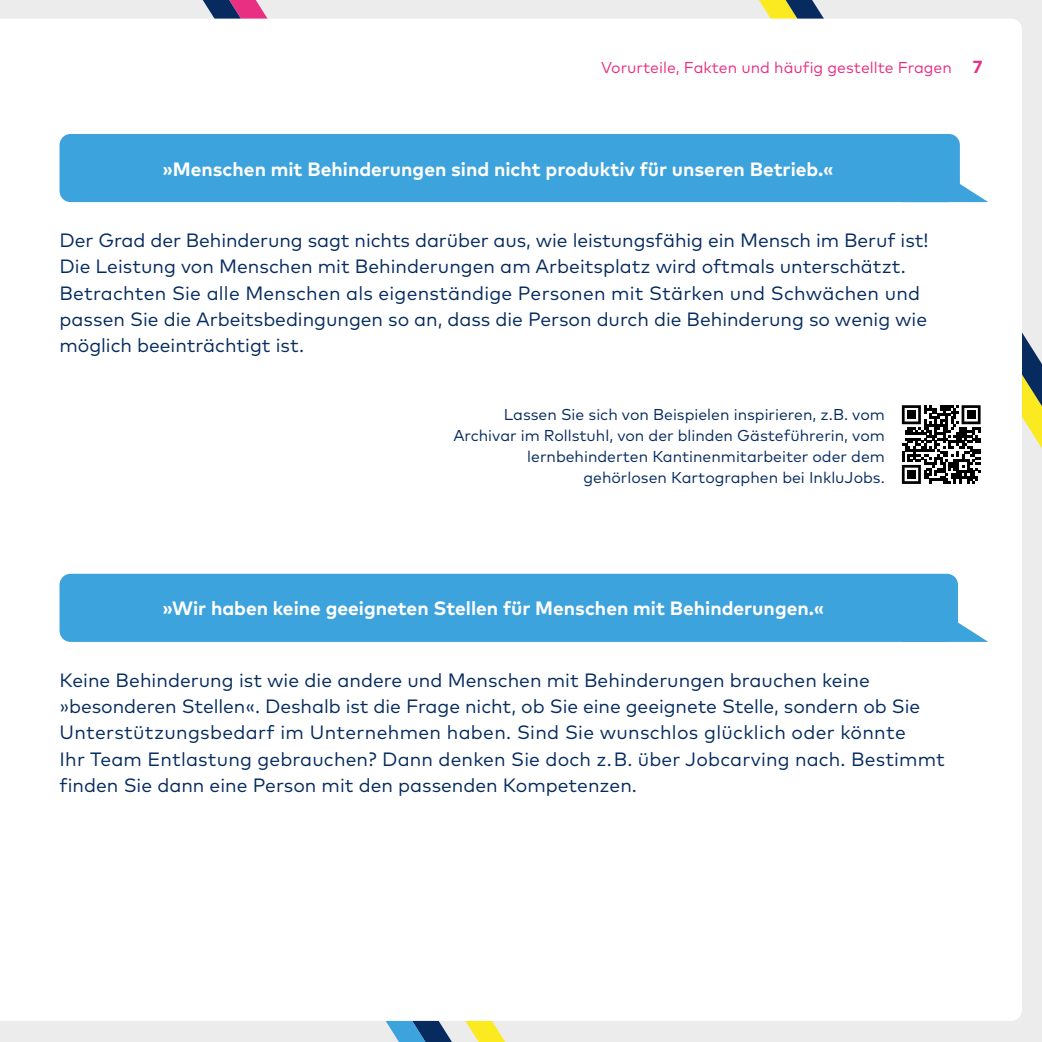
<style>
.page{position:relative;width:1042px;height:1042px;background:#ececed}
.page>*{position:absolute;margin:0;border:0;box-sizing:border-box;transform-origin:0 0}
.t1{font:19.25px/26.2px "Mark OT";color:#052b5f}
.t2{font:700 19.25px "Mark OT";color:#fff}
.t3{font:700 17.5px "Mark OT";color:#e82f82}
.t4{font:15.75px/21px "Mark OT";color:#052b5f;text-align:right}
.t5{font:15.75px "Mark OT";color:#e82f82}
</style>
<div class="page">
<svg style="left:759px;top:0;width:283px;height:449px"></svg>
<svg style="left:202px;top:0;width:66px;height:19px"></svg>
<svg style="left:385px;top:1021px;width:121px;height:21px"></svg>
<div style="left:0;top:19px;width:1022px;height:1002px;background:#fff"></div>
<div style="left:60px;top:134px;width:900px;height:68px;background:#3da3dc;border-radius:11px"></div>
<svg style="left:952px;top:147px;width:36px;height:55px"></svg>
<svg style="left:900px;top:403px;width:82px;height:83px;background:#7e7e7e"></svg>
<svg style="left:902px;top:405px;width:19px;height:19px"></svg>
<div style="left:907px;top:411px;width:8px;height:8px;background:#000"></div>
<svg style="left:961px;top:405px;width:19px;height:19px"></svg>
<div style="left:967px;top:411px;width:8px;height:8px;background:#000"></div>
<svg style="left:902px;top:465px;width:19px;height:19px"></svg>
<div style="left:907px;top:470px;width:8px;height:8px;background:#000"></div>
<div style="left:60px;top:574px;width:898px;height:68px;background:#3da3dc;border-radius:11px"></div>
<svg style="left:950px;top:587px;width:38px;height:55px"></svg>
<p class="t5" style="left:601px;top:58px;width:352px">Vorurteile, Fakten und häufig gestellte Fragen</p>
<p class="t3" style="left:973px;top:56px;width:11px">7</p>
<p class="t2" style="left:162px;top:156px;width:673px">»Menschen mit Behinderungen sind nicht produktiv für unseren Betrieb.«</p>
<p class="t1" style="left:60px;top:227px;width:870px">Der Grad der Behinderung sagt nichts darüber aus, wie leistungsfähig ein Mensch im Beruf ist!<br>Die Leistung von Menschen mit Behinderungen am Arbeitsplatz wird oftmals unterschätzt.<br>Betrachten Sie alle Menschen als eigenständige Personen mit Stärken und Schwächen und passen Sie die Arbeitsbedingungen so an, dass die Person durch die Behinderung so wenig wie möglich beeinträchtigt ist.</p>
<p class="t4" style="left:453px;top:403px;width:433px">Lassen Sie sich von Beispielen inspirieren, z.B. vom Archivar im Rollstuhl, von der blinden Gästeführerin, vom lernbehinderten Kantinenmitarbeiter oder dem gehörlosen Kartographen bei InkluJobs.</p>
<p class="t2" style="left:162px;top:596px;width:663px">»Wir haben keine geeigneten Stellen für Menschen mit Behinderungen.«</p>
<p class="t1" style="left:60px;top:667px;width:887px">Keine Behinderung ist wie die andere und Menschen mit Behinderungen brauchen keine »besonderen Stellen«. Deshalb ist die Frage nicht, ob Sie eine geeignete Stelle, sondern ob Sie Unterstützungsbedarf im Unternehmen haben. Sind Sie wunschlos glücklich oder könnte<br>Ihr Team Entlastung gebrauchen? Dann denken Sie doch z. B. über Jobcarving nach. Bestimmt finden Sie dann eine Person mit den passenden Kompetenzen.</p>
</div>
